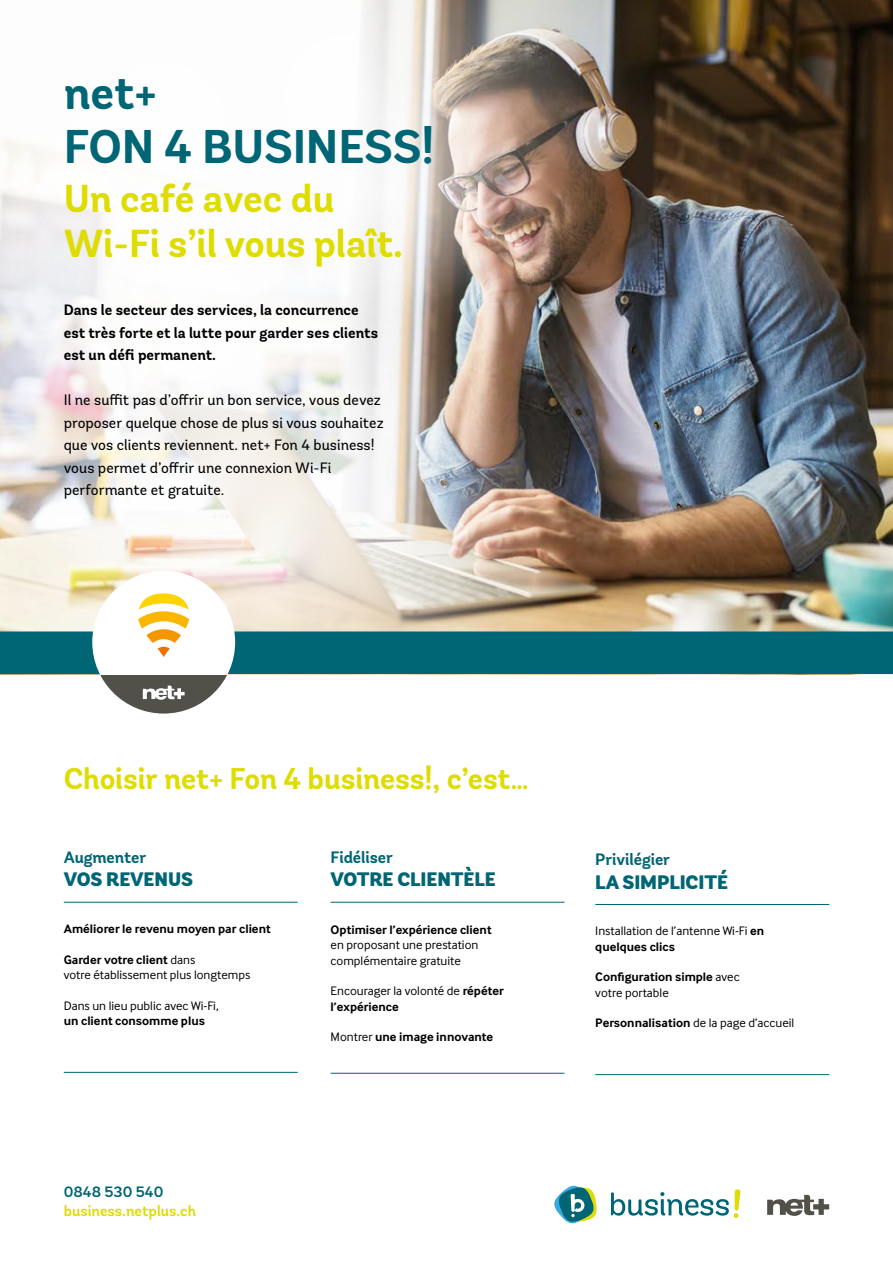
<style>
.page{position:relative;width:893px;height:1263px;background:#fff}
.page>*{position:absolute;margin:0;border:0;box-sizing:border-box;transform-origin:0 0}
.t1{font:700 47.25px/53.7px "Andes Rounded";letter-spacing:-.005em;color:#006575}
.t2{font:700 39px/45px "Andes Rounded";letter-spacing:-.005em;color:#dedc00}
.t3{font:700 30px "Andes Rounded";letter-spacing:-.005em;color:#dedc00}
.t4{font:900 19.5px "Andes Rounded";letter-spacing:-.005em;color:#006575}
.t5{font:700 16.5px "Andes Rounded";letter-spacing:-.005em;color:#006575}
.t6{font:15px/22.5px "Andes Rounded";color:#000}
.t7{font:700 15px/22.5px "Andes Rounded";color:#000}
.t8{font:600 15px "Andes Rounded";color:#dedc00}
.t9{font:600 15px "Andes Rounded";color:#006575}
.t10{font:12.75px/15.3px "Inter Face";color:#000}
.t11{font:700 12.75px/15.3px "Inter Face";color:#000}
.s1{font-weight:700}
.s2{font-weight:400}
</style>
<div class="page">
<img style="left:568px;top:0;width:325px;height:631px">
<img style="left:443px;top:0;width:187px;height:380px">
<svg style="left:2px;top:0;width:441px;height:151px"></svg>
<svg style="left:0;top:151px;width:103px;height:117px"></svg>
<img style="left:0;top:268px;width:568px;height:363px">
<div style="left:0;top:631px;width:893px;height:43px;background:#006575"></div>
<svg style="left:240px;top:63px;width:265px;height:259px"></svg>
<hr style="left:64px;top:902px;width:234px;height:1px;background:#006575">
<hr style="left:64px;top:1072px;width:234px;height:1px;background:#006575">
<hr style="left:331px;top:902px;width:233px;height:1px;background:#006575">
<hr style="left:331px;top:1073px;width:233px;height:1px;background:#006575">
<hr style="left:595px;top:904px;width:234px;height:1px;background:#006575">
<hr style="left:595px;top:1074px;width:234px;height:1px;background:#006575">
<svg style="left:767px;top:1195px;width:62px;height:21px"></svg>
<svg style="left:554px;top:1185px;width:43px;height:39px"></svg>
<svg style="left:611px;top:1189px;width:130px;height:29px"></svg>
<div style="left:92px;top:571px;width:143px;height:142px;background:#fff;border-radius:50%"></div>
<svg style="left:100px;top:675px;width:127px;height:38px;fill:#525149"></svg>
<svg style="left:143px;top:686px;width:42px;height:14px"></svg>
<svg style="left:138px;top:593px;width:51px;height:64px"></svg>
<h1 class="t1" style="left:64px;top:68px;width:372px">net+<br>FON 4 BUSINESS!</h1>
<h2 class="t2" style="left:64px;top:178px;width:341px">Un café avec du<br>Wi-Fi s’il vous plaît.</h2>
<p class="t7" style="left:64px;top:299px;width:316px">Dans le secteur des services, la concurrence est très forte et la lutte pour garder ses clients est un défi permanent.</p>
<p class="t6" style="left:64px;top:389px;width:321px">Il ne suffit pas d’offrir un bon service, vous devez proposer quelque chose de plus si vous souhaitez que vos clients reviennent. net+ Fon 4 business! vous permet d’offrir une connexion Wi-Fi performante et gratuite.</p>
<h3 class="t3" style="left:64px;top:760px;width:467px">Choisir net+ Fon 4 business!, c’est…</h3>
<p class="t5" style="left:64px;top:847px;width:84px">Augmenter</p>
<h3 class="t4" style="left:64px;top:867px;width:131px">VOS REVENUS</h3>
<p class="t11" style="left:64px;top:921px;width:208px">Améliorer le revenu moyen par client</p>
<p class="t10" style="left:64px;top:952px;width:188px"><span class="s1">Garder votre client</span> dans<br>votre établissement plus longtemps</p>
<p class="t10" style="left:64px;top:998px;width:156px">Dans un lieu public avec Wi-Fi,</p>
<p class="t11" style="left:64px;top:1013px;width:143px">un client consomme plus</p>
<p class="t9" style="left:64px;top:1182px;width:101px">0848 530 540</p>
<p class="t8" style="left:64px;top:1202px;width:134px">business.netplus.ch</p>
<p class="t5" style="left:331px;top:847px;width:64px">Fidéliser</p>
<h3 class="t4" style="left:331px;top:867px;width:167px">VOTRE CLIENTÈLE</h3>
<p class="t11" style="left:331px;top:922px;width:163px">Optimiser l’expérience client</p>
<p class="t10" style="left:331px;top:937px;width:149px">en proposant une prestation complémentaire gratuite</p>
<p class="t10" style="left:331px;top:983px;width:175px">Encourager la volonté de <span class="s1">répéter l’expérience</span></p>
<p class="t11" style="left:331px;top:1029px;width:164px"><span class="s2">Montrer</span> une image innovante</p>
<p class="t5" style="left:595px;top:849px;width:76px">Privilégier</p>
<h3 class="t4" style="left:595px;top:869px;width:134px">LA SIMPLICITÉ</h3>
<p class="t10" style="left:595px;top:923px;width:170px">Installation de l’antenne Wi-Fi <span class="s1">en quelques clics</span></p>
<p class="t11" style="left:595px;top:969px;width:146px">Configuration simple <span class="s2">avec votre portable</span></p>
<p class="t10" style="left:595px;top:1015px;width:201px"><span class="s1">Personnalisation</span> de la page d’accueil</p>
</div>
